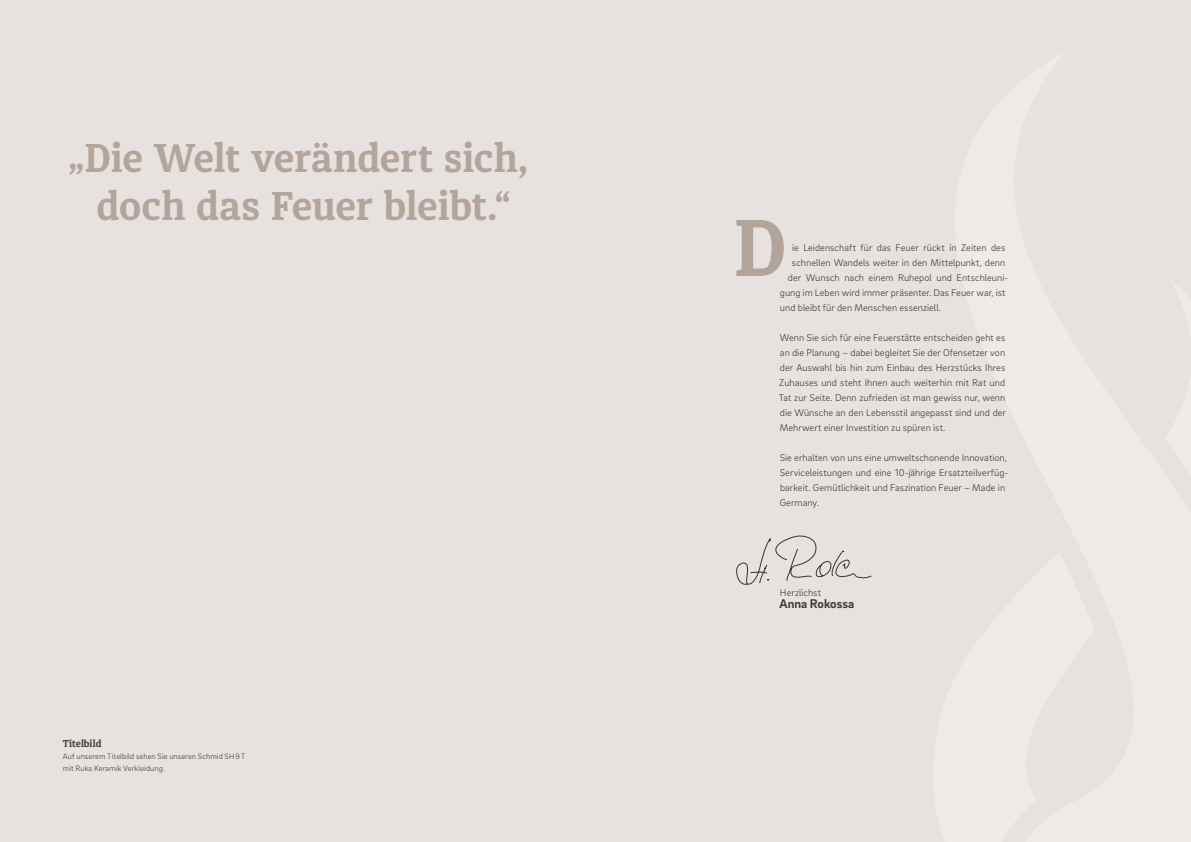
<style>
.page{position:relative;width:1191px;height:842px;background:#e7e2df}
.page>*{position:absolute;margin:0;border:0;box-sizing:border-box;transform-origin:0 0}
.t1{font:700 40px/48px "Diaria Pro";letter-spacing:-.005em;color:#b3a59a;text-align:center}
.t2{font:700 13px "Brix Sans";color:#3c3c3b}
.t3{font:300 10px/15px "Brix Sans";letter-spacing:.005em;color:#3c3c3b;text-align:justify}
.t4{font:700 10px "Diaria Pro";color:#3c3c3b}
.t5{font:300 8px/12px "Brix Sans";letter-spacing:.015em;color:#3d3e3d}
</style>
<div class="page">
<svg style="left:736px;top:536px;width:135px;height:49px"></svg>
<svg style="left:736px;top:220px;width:48px;height:56px"></svg>
<h1 class="t1" style="left:68px;top:134px;width:461px">„Die Welt verändert sich, doch das Feuer bleibt.“</h1>
<p class="t4" style="left:63px;top:737px;width:40px">Titelbild</p>
<p class="t5" style="left:63px;top:750px;width:184px">Auf unserem Titelbild sehen Sie unseren Schmid SH9T mit Ruka Keramik Verkleidung.</p>
<p class="t3" style="left:792px;top:240px;width:215px">ie Leidenschaft für das Feuer rückt in Zeiten des</p>
<p class="t3" style="left:792px;top:255px;width:215px">schnellen Wandels weiter in den Mittelpunkt, denn</p>
<p class="t3" style="left:788px;top:270px;width:222px">der Wunsch nach einem Ruhepol und Entschleuni-</p>
<p class="t3" style="left:780px;top:285px;width:227px">gung im Leben wird immer präsenter. Das Feuer war, ist</p>
<p class="t3" style="left:780px;top:300px;width:163px">und bleibt für den Menschen essenziell.</p>
<p class="t3" style="left:779px;top:330px;width:229px">Wenn Sie sich für eine Feuerstätte entscheiden geht es an die Planung – dabei begleitet Sie der Ofensetzer von der Auswahl bis hin zum Einbau des Herzstücks Ihres Zuhauses und steht Ihnen auch weiterhin mit Rat und Tat zur Seite. Denn zufrieden ist man gewiss nur, wenn die Wünsche an den Lebensstil angepasst sind und der Mehrwert einer Investition zu spüren ist.</p>
<p class="t3" style="left:779px;top:450px;width:230px;text-align:left">Sie erhalten von uns eine umweltschonende Innovation, Serviceleistungen und eine 10-jährige Ersatzteilverfüg&shy;barkeit. Gemütlichkeit und Faszination Feuer – Made in Germany.</p>
<p class="t3" style="left:780px;top:585px;width:43px">Herzlichst</p>
<h2 class="t2" style="left:779px;top:595px;width:76px">Anna Rokossa</h2>
</div>
